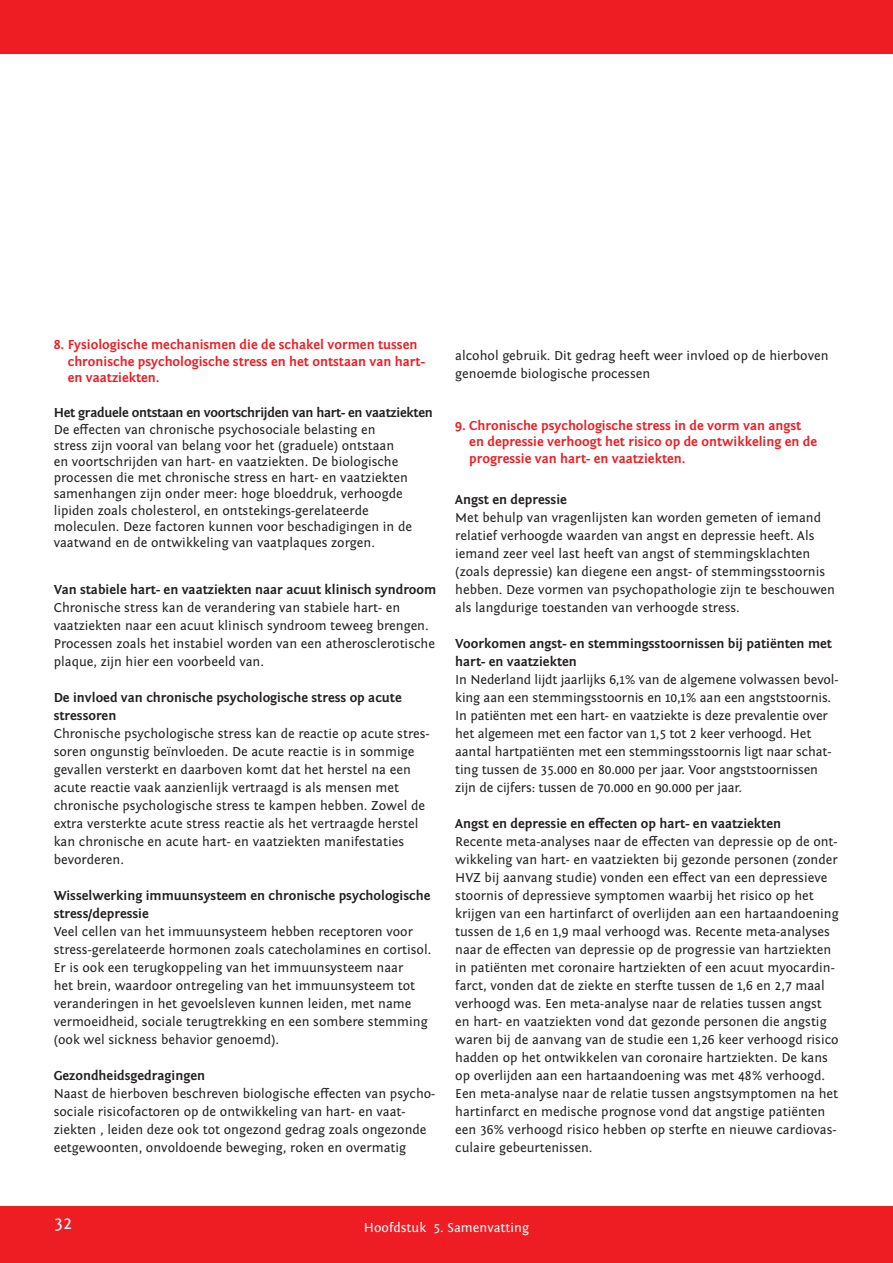
<style>
.page{position:relative;width:893px;height:1263px;background:#fff}
.page>*{position:absolute;margin:0;border:0;box-sizing:border-box;transform-origin:0 0}
.t1{font:18px "Fontin Sans";color:#fff}
.HVG_brood{font:13.5px/18px "Fontin Sans";color:#231f20}
.HVG_subkop_rood{font:13.5px/16.2px "Fontin Sans";color:#231f20}
.HVG_brood-2{font:700 13.5px/18px "Fontin Sans";color:#231f20}
.HVG_subkop_rood-2{font:700 13.5px/16.2px "Fontin Sans";color:#ee1d23}
.HVG_subkop_rood-3{font:700 13.5px "Fontin Sans";letter-spacing:-.02em;color:#231f20}
.t2{font:13.5px "Fontin Sans";color:#fff}
.s1{font-weight:700}
</style>
<div class="page">
<div style="left:0;top:0;width:893px;height:54px;background:#ee1d23"></div>
<div style="left:0;top:1206px;width:893px;height:57px;background:#ee1d23"></div>
<p class="HVG_subkop_rood-2" style="left:68px;top:337px;width:359px;text-indent:-14px">8. Fysiologische mechanismen die de schakel vormen tussen chronische psychologische stress en het ontstaan van hart&shy;en vaatziekten.</p>
<p class="HVG_subkop_rood-3" style="left:54px;top:406px;width:381px">Het graduele ontstaan en voortschrijden van hart- en vaatziekten</p>
<p class="HVG_subkop_rood" style="left:54px;top:421px;width:360px">De effecten van chronische psychosociale belasting en stress zijn vooral van belang voor het (graduele) ontstaan en voortschrijden van hart- en vaatziekten. De biologische processen die met chronische stress en hart- en vaatziekten samenhangen zijn onder meer: hoge bloeddruk, verhoogde lipiden zoals cholesterol, en ontstekings-gerelateerde moleculen. Deze factoren kunnen voor beschadigingen in de vaatwand en de ontwikkeling van vaatplaques zorgen.</p>
<p class="HVG_brood-2" style="left:54px;top:581px;width:384px">Van stabiele hart- en vaatziekten naar acuut klinisch syndroom</p>
<p class="HVG_brood" style="left:54px;top:599px;width:383px">Chronische stress kan de verandering van stabiele hart- en vaatziekten naar een acuut klinisch syndroom teweeg brengen.<br>Processen zoals het instabiel worden van een atherosclerotische plaque, zijn hier een voorbeeld van.</p>
<p class="HVG_brood-2" style="left:54px;top:689px;width:350px">De invloed van chronische psychologische stress op acute stressoren</p>
<p class="HVG_brood" style="left:54px;top:725px;width:377px">Chronische psychologische stress kan de reactie op acute stres&shy;soren ongunstig beïnvloeden. De acute reactie is in sommige gevallen versterkt en daarboven komt dat het herstel na een acute reactie vaak aanzienlijk vertraagd is als mensen met chronische psychologische stress te kampen hebben. Zowel de extra versterkte acute stress reactie als het vertraagde herstel kan chronische en acute hart- en vaatziekten manifestaties bevorderen.</p>
<p class="HVG_brood-2" style="left:54px;top:887px;width:378px">Wisselwerking immuunsysteem en chronische psychologische stress/depressie</p>
<p class="HVG_brood" style="left:54px;top:923px;width:379px">Veel cellen van het immuunsysteem hebben receptoren voor stress-gerelateerde hormonen zoals catecholamines en cortisol.<br>Er is ook een terugkoppeling van het immuunsysteem naar<br>het brein, waardoor ontregeling van het immuunsysteem tot veranderingen in het gevoelsleven kunnen leiden, met name vermoeidheid, sociale terugtrekking en een sombere stemming (ook wel sickness behavior genoemd).</p>
<p class="HVG_brood-2" style="left:54px;top:1067px;width:153px">Gezondheidsgedragingen</p>
<p class="HVG_brood" style="left:54px;top:1085px;width:383px">Naast de hierboven beschreven biologische effecten van psycho&shy;sociale risicofactoren op de ontwikkeling van hart- en vaat&shy;ziekten , leiden deze ook tot ongezond gedrag zoals ongezonde eetgewoonten, onvoldoende beweging, roken en overmatig</p>
<p class="HVG_brood" style="left:455px;top:347px;width:375px">alcohol gebruik. Dit gedrag heeft weer invloed op de hierboven genoemde biologische processen</p>
<p class="HVG_subkop_rood-2" style="left:469px;top:418px;width:349px;text-indent:-14px">9. Chronische psychologische stress in de vorm van angst en depressie verhoogt het risico op de ontwikkeling en de progressie van hart- en vaatziekten.</p>
<p class="HVG_brood-2" style="left:455px;top:491px;width:113px">Angst en depressie</p>
<p class="HVG_brood" style="left:455px;top:509px;width:381px">Met behulp van vragenlijsten kan worden gemeten of iemand relatief verhoogde waarden van angst en depressie heeft. Als iemand zeer veel last heeft van angst of stemmingsklachten (zoals depressie) kan diegene een angst- of stemmingsstoornis hebben. Deze vormen van psychopathologie zijn te beschouwen als langdurige toestanden van verhoogde stress.</p>
<p class="HVG_brood" style="left:455px;top:635px;width:385px"><span class="s1">Voorkomen angst- en stemmingsstoornissen bij patiënten met hart- en vaatziekten<br></span>In Nederland lijdt jaarlijks 6,1% van de algemene volwassen bevol&shy;king aan een stemmingsstoornis en 10,1% aan een angststoornis.<br>In patiënten met een hart- en vaatziekte is deze prevalentie over het algemeen met een factor van 1,5 tot 2 keer verhoogd. Het aantal hartpatiënten met een stemmingsstoornis ligt naar schat&shy;ting tussen de 35.000 en 80.000 per jaar. Voor angststoornissen zijn de cijfers: tussen de 70.000 en 90.000 per jaar.</p>
<p class="HVG_brood-2" style="left:455px;top:815px;width:327px">Angst en depressie en effecten op hart- en vaatziekten</p>
<p class="HVG_brood" style="left:455px;top:833px;width:385px">Recente meta-analyses naar de effecten van depressie op de ont&shy;wikkeling van hart- en vaatziekten bij gezonde personen (zonder HVZ bij aanvang studie) vonden een effect van een depressieve stoornis of depressieve symptomen waarbij het risico op het krijgen van een hartinfarct of overlijden aan een hartaandoening tussen de 1,6 en 1,9 maal verhoogd was. Recente meta-analyses naar de effecten van depressie op de progressie van hartziekten in patiënten met coronaire hartziekten of een acuut myocardin&shy;farct, vonden dat de ziekte en sterfte tussen de 1,6 en 2,7 maal verhoogd was. Een meta-analyse naar de relaties tussen angst en hart- en vaatziekten vond dat gezonde personen die angstig waren bij de aanvang van de studie een 1,26 keer verhoogd risico hadden op het ontwikkelen van coronaire hartziekten. De kans op overlijden aan een hartaandoening was met 48% verhoogd.<br>Een meta-analyse naar de relatie tussen angstsymptomen na het hartinfarct en medische prognose vond dat angstige patiënten een 36% verhoogd risico hebben op sterfte en nieuwe cardiovas&shy;culaire gebeurtenissen.</p>
<h1 class="t1" style="left:54px;top:1213px;width:19px">32</h1>
<p class="t2" style="left:364px;top:1220px;width:167px">Hoofdstuk 5. Samenvatting</p>
</div>
